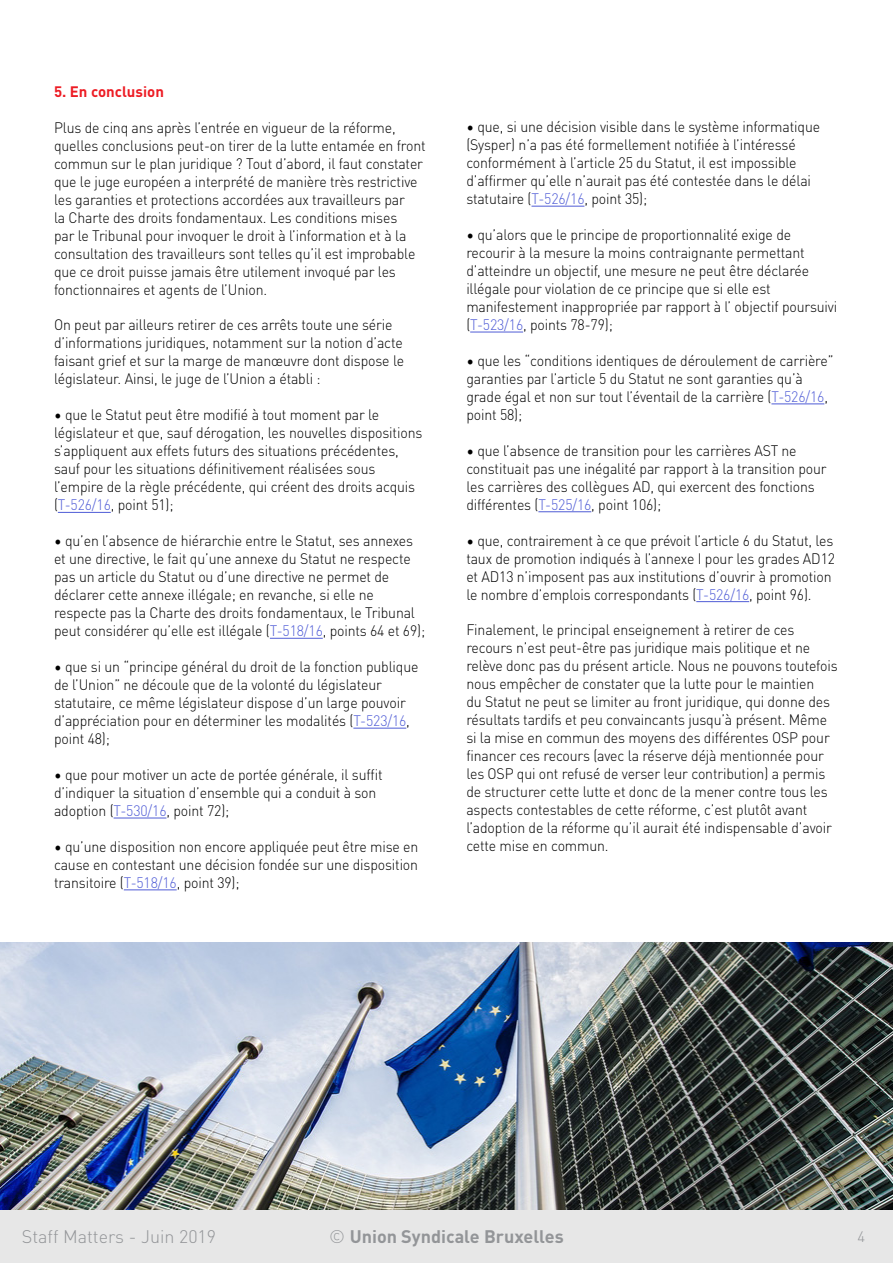
<style>
.page{position:relative;width:893px;height:1263px;background:#fff}
.page>*{position:absolute;margin:0;border:0;box-sizing:border-box;transform-origin:0 0}
.t1{font:700 18px "DIN Pro";color:#939598}
.t2{font:300 18px "DIN Pro";color:#939598}
.t3{font:300 15px/18px "DIN Pro";letter-spacing:-.01em;color:#000;scale:.94 1}
.t4{font:700 15px "DIN Pro";color:#ed1c24}
.t5{font:300 15px "DIN Pro";color:#939598}
.s1{color:#4f5cd6}
.s2{font-weight:300}
</style>
<div class="page">
<div style="left:0;top:1210px;width:893px;height:53px;background:#e7e7e7"></div>
<hr style="left:58px;top:512px;width:53px;height:1px;background:#4f5cd6">
<hr style="left:270px;top:638px;width:53px;height:1px;background:#4f5cd6">
<hr style="left:353px;top:728px;width:53px;height:1px;background:#4f5cd6">
<hr style="left:114px;top:818px;width:52px;height:1px;background:#4f5cd6">
<hr style="left:124px;top:889px;width:53px;height:1px;background:#4f5cd6">
<hr style="left:531px;top:206px;width:53px;height:1px;background:#4f5cd6">
<hr style="left:470px;top:332px;width:53px;height:1px;background:#4f5cd6">
<hr style="left:771px;top:404px;width:53px;height:1px;background:#4f5cd6">
<hr style="left:538px;top:511px;width:53px;height:1px;background:#4f5cd6">
<hr style="left:696px;top:601px;width:53px;height:1px;background:#4f5cd6">
<img style="left:0;top:942px;width:893px;height:268px">
<p class="t4" style="left:54px;top:79px;width:111px">5. En conclusion</p>
<p class="t3" style="left:54px;top:117px;width:397px">Plus de cinq ans après l’entrée en vigueur de la réforme, quelles conclusions peut-on tirer de la lutte entamée en front commun sur le plan juridique ? Tout d’abord, il faut constater que le juge européen a interprété de manière très restrictive les garanties et protections accordées aux travailleurs par<br>la Charte des droits fondamentaux. Les conditions mises<br>par le Tribunal pour invoquer le droit à l’information et à la consultation des travailleurs sont telles qu’il est improbable que ce droit puisse jamais être utilement invoqué par les fonctionnaires et agents de l’Union.</p>
<p class="t3" style="left:54px;top:315px;width:374px">On peut par ailleurs retirer de ces arrêts toute une série d’informations juridiques, notamment sur la notion d’acte faisant grief et sur la marge de manœuvre dont dispose le législateur. Ainsi, le juge de l’Union a établi :</p>
<p class="t3" style="left:54px;top:405px;width:393px">• que le Statut peut être modifié à tout moment par le législateur et que, sauf dérogation, les nouvelles dispositions s’appliquent aux effets futurs des situations précédentes, sauf pour les situations définitivement réalisées sous l’empire de la règle précédente, qui créent des droits acquis (<span class="s1">T-526/16</span>, point 51);</p>
<p class="t3" style="left:54px;top:531px;width:396px">• qu’en l’absence de hiérarchie entre le Statut, ses annexes et une directive, le fait qu’une annexe du Statut ne respecte pas un article du Statut ou d’une directive ne permet de déclarer cette annexe illégale; en revanche, si elle ne respecte pas la Charte des droits fondamentaux, le Tribunal peut considérer qu’elle est illégale (<span class="s1">T-518/16</span>, points 64 et 69);</p>
<p class="t3" style="left:54px;top:657px;width:389px">• que si un “principe général du droit de la fonction publique de l’Union” ne découle que de la volonté du législateur statutaire, ce même législateur dispose d’un large pouvoir d’appréciation pour en déterminer les modalités (<span class="s1">T-523/16</span>, point 48);</p>
<p class="t3" style="left:54px;top:764px;width:351px">• que pour motiver un acte de portée générale, il suffit d’indiquer la situation d’ensemble qui a conduit à son adoption (<span class="s1">T-530/16</span>, point 72);</p>
<p class="t3" style="left:54px;top:836px;width:389px;text-align:justify">• qu’une disposition non encore appliquée peut être mise en cause en contestant une décision fondée sur une disposition transitoire (<span class="s1">T-518/16</span>, point 39);</p>
<p class="t3" style="left:466px;top:117px;width:378px">• que, si une décision visible dans le système informatique (Sysper) n’a pas été formellement notifiée à l’intéressé conformément à l’article 25 du Statut, il est impossible d’affirmer qu’elle n’aurait pas été contestée dans le délai statutaire (<span class="s1">T-526/16</span>, point 35);</p>
<p class="t3" style="left:466px;top:225px;width:396px">• qu’alors que le principe de proportionnalité exige de recourir à la mesure la moins contraignante permettant d’atteindre un objectif, une mesure ne peut être déclarée illégale pour violation de ce principe que si elle est manifestement inappropriée par rapport à l’ objectif poursuivi (<span class="s1">T-523/16</span>, points 78-79);</p>
<p class="t3" style="left:466px;top:350px;width:392px">• que les “conditions identiques de déroulement de carrière” garanties par l’article 5 du Statut ne sont garanties qu’à grade égal et non sur tout l’éventail de la carrière (<span class="s1">T-526/16</span>, point 58);</p>
<p class="t3" style="left:466px;top:440px;width:385px">• que l’absence de transition pour les carrières AST ne constituait pas une inégalité par rapport à la transition pour les carrières des collègues AD, qui exercent des fonctions différentes (<span class="s1">T-525/16</span>, point 106);</p>
<p class="t3" style="left:466px;top:530px;width:394px">• que, contrairement à ce que prévoit l’article 6 du Statut, les taux de promotion indiqués à l’annexe I pour les grades AD12 et AD13 n’imposent pas aux institutions d’ouvrir à promotion le nombre d’emplois correspondants (<span class="s1">T-526/16</span>, point 96).</p>
<p class="t3" style="left:466px;top:620px;width:397px">Finalement, le principal enseignement à retirer de ces recours n’est peut-être pas juridique mais politique et ne relève donc pas du présent article. Nous ne pouvons toutefois nous empêcher de constater que la lutte pour le maintien<br>du Statut ne peut se limiter au front juridique, qui donne des résultats tardifs et peu convaincants jusqu’à présent. Même si la mise en commun des moyens des différentes OSP pour financer ces recours (avec la réserve déjà mentionnée pour les OSP qui ont refusé de verser leur contribution) a permis de structurer cette lutte et donc de la mener contre tous les aspects contestables de cette réforme, c’est plutôt avant l’adoption de la réforme qu’il aurait été indispensable d’avoir cette mise en commun.</p>
<p class="t2" style="left:22px;top:1222px;width:196px">Staff Matters - Juin 2019</p>
<p class="t1" style="left:329px;top:1222px;width:236px"><span class="s2">©</span> Union Syndicale Bruxelles</p>
<p class="t5" style="left:857px;top:1225px;width:9px">4</p>
</div>
